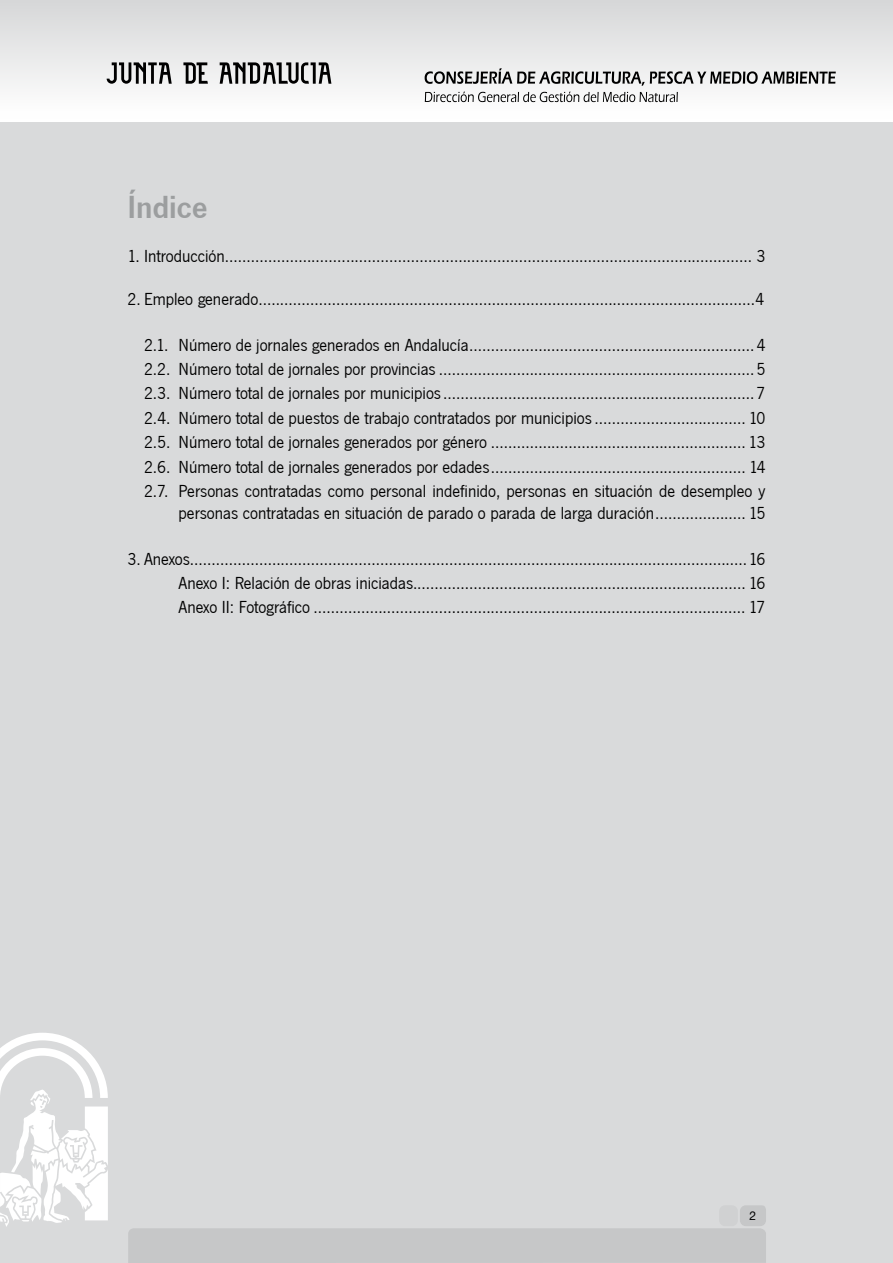
<style>
.page{position:relative;width:893px;height:1263px;background:#fff}
.page>*{position:absolute;margin:0;border:0;box-sizing:border-box;transform-origin:0 0}
.t1{font:33px "News Got T Dem";color:#9c9e9f}
.t2{font:18px/24.3px "News Got T";color:#000;text-align:justify}
.t3{font:12px "Helvetica Neue";color:#000}
</style>
<div class="page">
<div style="left:0;top:122px;width:893px;height:1141px;background:#d9dadb"></div>
<svg style="left:0;top:1033px;width:108px;height:194px"></svg>
<div style="left:128px;top:1228px;width:638px;height:35px;background:#c6c7c8"></div>
<div style="left:719px;top:1205px;width:19px;height:21px;background:#d0d1d2;border-radius:6px"></div>
<div style="left:740px;top:1205px;width:26px;height:21px;background:#c6c7c8;border-radius:6px"></div>
<svg style="left:0;top:0;width:893px;height:103px;fill:#e5e6e6"></svg>
<svg style="left:107px;top:62px;width:65px;height:22px"></svg>
<svg style="left:183px;top:62px;width:25px;height:22px"></svg>
<svg style="left:220px;top:62px;width:111px;height:22px"></svg>
<svg style="left:425px;top:92px;width:253px;height:10px"></svg>
<svg style="left:425px;top:68px;width:411px;height:18px"></svg>
<h1 class="t1" style="left:128px;top:185px;width:81px">Índice</h1>
<p class="t2" style="left:128px;top:243px;width:639px">1. Introducción.......................................................................................................................... 3</p>
<p class="t2" style="left:128px;top:286px;width:638px">2. Empleo generado...................................................................................................................4</p>
<p class="t2" style="left:144px;top:332px;width:623px">2.1. Número de jornales generados en Andalucía..................................................................4<br>2.2. Número total de jornales por provincias .........................................................................5<br>2.3. Número total de jornales por municipios........................................................................7<br>2.4. Número total de puestos de trabajo contratados por municipios................................... 10<br>2.5. Número total de jornales generados por género ........................................................... 13<br>2.6. Número total de jornales generados por edades........................................................... 14<br>2.7. Personas contratadas como personal indefinido, personas en situación de desempleo y</p>
<p class="t2" style="left:179px;top:500px;width:588px">personas contratadas en situación de parado o parada de larga duración..................... 15</p>
<p class="t2" style="left:179px;top:546px;width:588px;text-indent:-51px">3. Anexos.................................................................................................................................16<br>Anexo I: Relación de obras iniciadas............................................................................. 16<br>Anexo II: Fotográfico .................................................................................................... 17</p>
<p class="t3" style="left:750px;top:1208px;width:8px">2</p>
</div>
